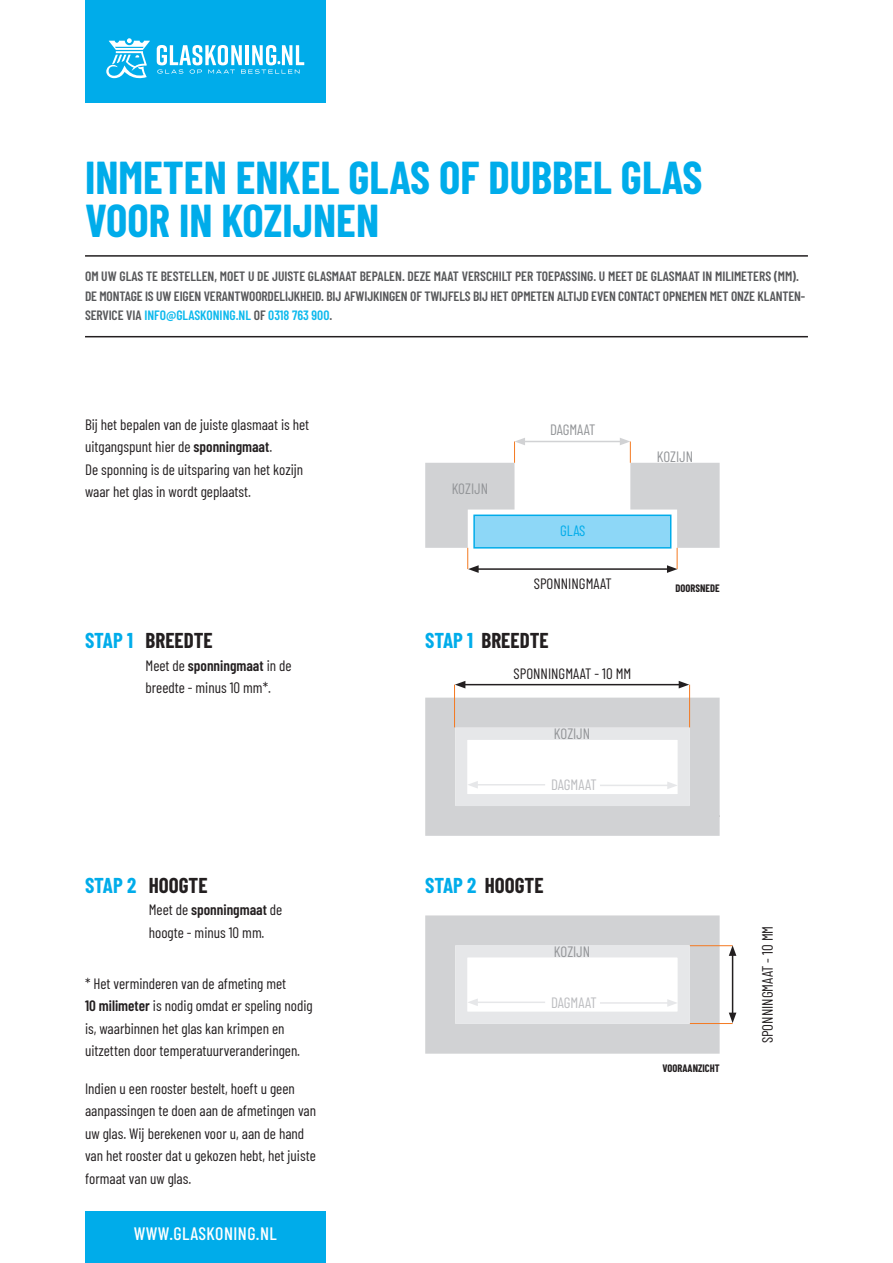
<style>
.page{position:relative;width:893px;height:1263px;background:#fff}
.page>*{position:absolute;margin:0;border:0;box-sizing:border-box;transform-origin:0 0}
.t1{font:700 45px/43.5px "Barlow Condensed";color:#00acea}
.t2{font:700 21px "Barlow Condensed";color:#231f20}
.t3{font:500 18px "Barlow Condensed";letter-spacing:.025em;color:#fff}
.t4{font:15px/22.5px "Barlow Condensed";color:#231f20}
.t5{font:15px "Barlow Condensed";color:#939598}
.t6{font:15px "Barlow Condensed";letter-spacing:-.005em;color:#bcbdc0}
.t7{font:15px "Barlow Condensed";color:#00acea}
.t8{font:600 13.5px/19.5px "Barlow Condensed";letter-spacing:-.01em;color:#57585a}
.t9{font:700 10.5px "Barlow Condensed";color:#231f20}
.s1{color:#0db9ed}
.s2{font-weight:600}
.s3{color:#00acea}
</style>
<div class="page">
<div style="left:85px;top:0;width:241px;height:102px;background:#00acea"></div>
<div style="left:85px;top:1212px;width:241px;height:51px;background:#00acea"></div>
<svg style="left:106px;top:38px;width:44px;height:41px"></svg>
<svg style="left:157px;top:45px;width:147px;height:29px"></svg>
<hr style="left:85px;top:255px;width:723px;height:2px;background:#231f20">
<hr style="left:85px;top:336px;width:723px;height:1px;background:#231f20">
<div style="left:473px;top:514px;width:198px;height:35px;background:#8dd7f7;border:2px solid #00acea"></div>
<hr style="left:523px;top:441px;width:99px;height:1px;background:#d1d2d4">
<hr style="left:476px;top:568px;width:193px;height:2px;background:#231f20">
<hr style="left:463px;top:684px;width:218px;height:1px;background:#231f20">
<svg style="left:455px;top:681px;width:10px;height:7px"></svg>
<svg style="left:679px;top:681px;width:10px;height:7px"></svg>
<svg style="left:425px;top:438px;width:100px;height:135px"></svg>
<svg style="left:620px;top:438px;width:100px;height:135px"></svg>
<hr style="left:454px;top:685px;width:1px;height:42px;background:#f47921">
<hr style="left:689px;top:685px;width:1px;height:42px;background:#f47921">
<hr style="left:690px;top:945px;width:43px;height:1px;background:#f47921">
<hr style="left:690px;top:1023px;width:43px;height:1px;background:#f47921">
<hr style="left:732px;top:953px;width:1px;height:62px;background:#231f20">
<svg style="left:729px;top:945px;width:7px;height:11px"></svg>
<svg style="left:729px;top:1013px;width:7px;height:10px"></svg>
<svg style="left:425px;top:915px;width:295px;height:139px"></svg>
<svg style="left:425px;top:698px;width:295px;height:138px"></svg>
<h1 class="t1" style="left:85px;top:153px;width:619px">INMETEN ENKEL GLAS OF DUBBEL GLAS<br>VOOR IN KOZIJNEN</h1>
<p class="t8" style="left:85px;top:266px;width:722px">OM UW GLAS TE BESTELLEN, MOET U DE JUISTE GLASMAAT BEPALEN. DEZE MAAT VERSCHILT PER TOEPASSING. U MEET DE GLASMAAT IN MILIMETERS (MM).<br>DE MONTAGE IS UW EIGEN VERANTWOORDELIJKHEID. BIJ AFWIJKINGEN OF TWIJFELS BIJ HET OPMETEN ALTIJD EVEN CONTACT OPNEMEN MET ONZE KLANTEN-<br>SERVICE VIA <span class="s1">INFO@GLASKONING.NL</span> OF <span class="s1">0318 763 900</span>.</p>
<p class="t4" style="left:85px;top:412px;width:226px">Bij het bepalen van de juiste glasmaat is het uitgangspunt hier de <span class="s2">sponningmaat</span>.<br>De sponning is de uitsparing van het kozijn waar het glas in wordt geplaatst.</p>
<h2 class="t2" style="left:85px;top:626px;width:129px"><span class="s3">STAP 1</span> BREEDTE</h2>
<p class="t4" style="left:146px;top:653px;width:148px">Meet de <span class="s2">sponningmaat</span> in de breedte - minus 10 mm*.</p>
<p class="t5" style="left:452px;top:477px;width:38px">KOZIJN</p>
<p class="t5" style="left:550px;top:419px;width:47px">DAGMAAT</p>
<p class="t7" style="left:560px;top:519px;width:27px">GLAS</p>
<p class="t4" style="left:534px;top:572px;width:79px">SPONNINGMAAT</p>
<h2 class="t2" style="left:425px;top:626px;width:125px"><span class="s3">STAP 1</span> BREEDTE</h2>
<p class="t4" style="left:514px;top:662px;width:119px">SPONNINGMAAT - 10 MM</p>
<p class="t5" style="left:554px;top:723px;width:38px">KOZIJN</p>
<p class="t6" style="left:551px;top:774px;width:47px">DAGMAAT</p>
<p class="t5" style="left:657px;top:446px;width:38px">KOZIJN</p>
<p class="t9" style="left:675px;top:581px;width:46px">DOORSNEDE</p>
<h2 class="t2" style="left:85px;top:870px;width:124px"><span class="s3">STAP 2</span> HOOGTE</h2>
<h2 class="t2" style="left:425px;top:870px;width:120px"><span class="s3">STAP 2</span> HOOGTE</h2>
<p class="t4" style="left:149px;top:897px;width:135px">Meet de <span class="s2">sponningmaat</span> de hoogte - minus 10 mm.</p>
<p class="t4" style="left:85px;top:971px;width:229px">* Het verminderen van de afmeting met<br><span class="s2">10 milimeter</span> is nodig omdat er speling nodig is, waarbinnen het glas kan krimpen en uitzetten door temperatuurveranderingen.</p>
<p class="t4" style="left:85px;top:1076px;width:233px">Indien u een rooster bestelt, hoeft u geen aanpassingen te doen aan de afmetingen van uw glas. Wij berekenen voor u, aan de hand van het rooster dat u gekozen hebt, het juiste formaat van uw glas.</p>
<p class="t5" style="left:554px;top:941px;width:38px">KOZIJN</p>
<p class="t6" style="left:551px;top:992px;width:47px">DAGMAAT</p>
<p class="t3" style="left:134px;top:1221px;width:145px">WWW.GLASKONING.NL</p>
<p class="t9" style="left:662px;top:1061px;width:59px">VOORAANZICHT</p>
<p class="t4" style="left:755px;top:1043px;width:119px;rotate:-90deg">SPONNINGMAAT - 10 MM</p>
</div>
